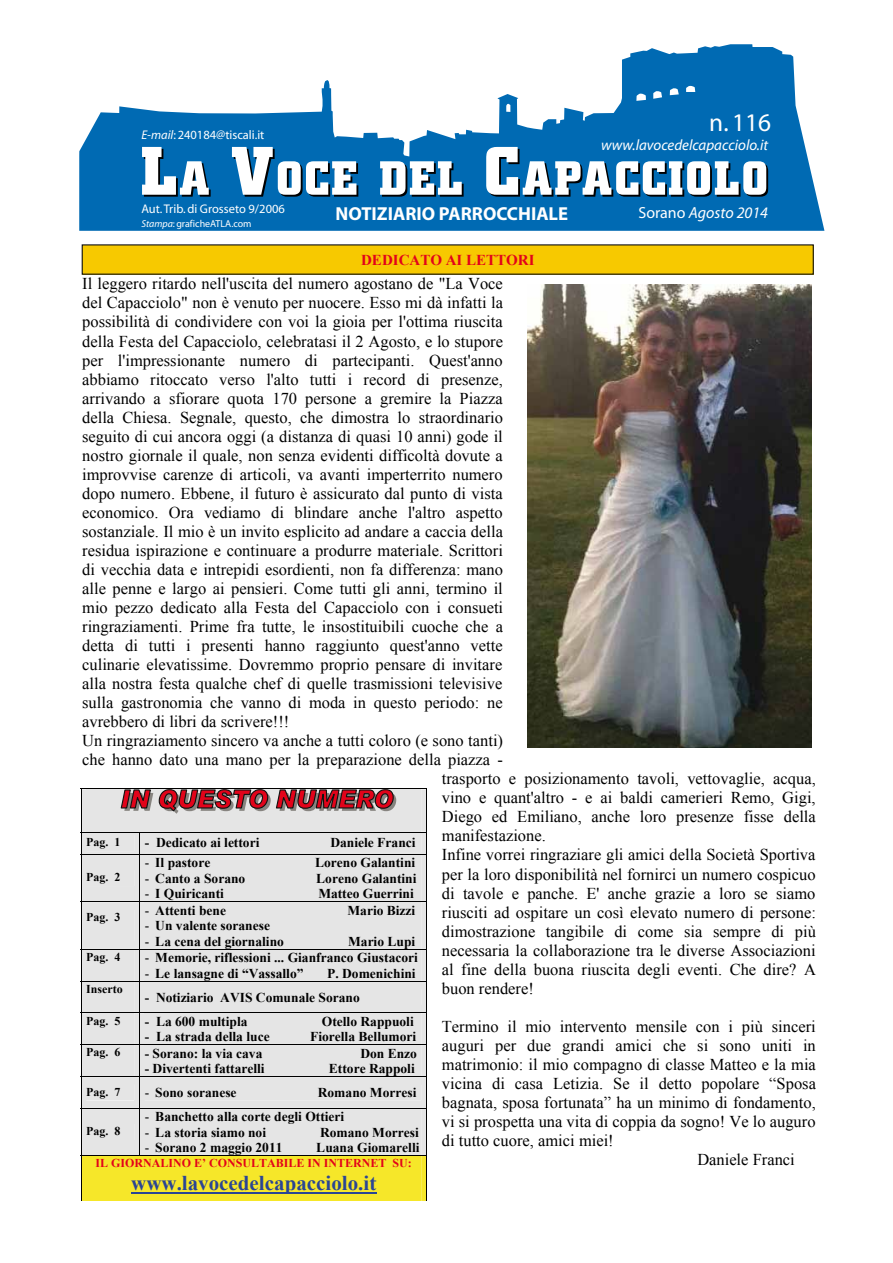
<style>
.page{position:relative;width:893px;height:1263px;background:#fff}
.page>*{position:absolute;margin:0;border:0;box-sizing:border-box;transform-origin:0 0}
.t1{font:25.5px "Myriad";color:#fff}
.t2{font:700 21px "Times New Roman";color:#2a4594}
.t3{font:700 18.9px "Myriad";color:#fff}
.t4{font:16.5px "Times New Roman";color:#000}
.t5{font:italic 16.05px "Myriad";color:#fff}
.t6{font:italic 15.15px "Times New Roman";color:#fff}
.t7{font:700 15.15px "Times New Roman";color:#e2031a}
.t8{font:italic 15px "Myriad";color:#fff}
.t9{font:700 13.5px "Times New Roman";color:#000}
.t10{font:12.6px "Myriad";color:#fff}
.t11{font:700 12px "Times New Roman";color:#000}
.t12{font:700 12px "Times New Roman";color:#e2031a}
.t13{font:10.05px "Myriad";color:#fff}
.s1{font-style:italic}
.s2{font-style:normal}
.s3{font-weight:400}
</style>
<div class="page">
<svg style="left:79px;top:44px;width:745px;height:187px;fill:#006ab3"></svg>
<svg style="left:142px;top:147px;width:69px;height:50px"></svg>
<svg style="left:232px;top:147px;width:126px;height:50px"></svg>
<svg style="left:380px;top:161px;width:84px;height:36px"></svg>
<svg style="left:486px;top:147px;width:282px;height:50px"></svg>
<div style="left:82px;top:245px;width:731px;height:29px;background:#f7c900"></div>
<img style="left:527px;top:284px;width:284px;height:464px">
<svg style="left:81px;top:788px;width:346px;height:413px;background:#d9d6d5"></svg>
<div style="left:86px;top:1156px;width:335px;height:14px;background:#f6e729"></div>
<div style="left:86px;top:1170px;width:335px;height:24px;background:#f6e729"></div>
<hr style="left:131px;top:1192px;width:245px;height:2px;background:#2a4594">
<div style="left:86px;top:1194px;width:335px;height:7px;background:#f6e729"></div>
<hr style="left:81px;top:1155px;width:346px;height:1px;background:#000">
<hr style="left:81px;top:1156px;width:1px;height:45px;background:#000">
<hr style="left:426px;top:1156px;width:1px;height:45px;background:#000">
<p class="t10" style="left:141px;top:128px;width:125px"><span class="s1">E-mail</span>: 240184@tiscali.it</p>
<p class="t10" style="left:141px;top:202px;width:145px">Aut. Trib. di Grosseto 9/2006</p>
<p class="t13" style="left:141px;top:219px;width:112px"><span class="s1">Stampa</span>: graficheATLA.com</p>
<p class="t3" style="left:336px;top:204px;width:234px">NOTIZIARIO PARROCCHIALE</p>
<p class="t7" style="left:361px;top:249px;width:175px">DEDICATO AI LETTORI</p>
<h1 class="t1" style="left:709px;top:110px;width:63px">n. 116</h1>
<p class="t6" style="left:608px;top:130px;width:171px">www.lavocedelcapacciolo.it</p>
<p class="t8" style="left:601px;top:138px;width:168px">www.lavocedelcapacciolo.it</p>
<p class="t5" style="left:638px;top:204px;width:131px"><span class="s2">Sorano</span> Agosto 2014</p>
<p class="t4" style="left:82px;top:273px;width:422px">Il leggero ritardo nell'uscita del numero agostano de "La Voce</p>
<p class="t4" style="left:82px;top:292px;width:422px">del Capacciolo" non è venuto per nuocere. Esso mi dà infatti la</p>
<p class="t4" style="left:82px;top:311px;width:422px">possibilità di condividere con voi la gioia per l'ottima riuscita</p>
<p class="t4" style="left:82px;top:330px;width:422px">della Festa del Capacciolo, celebratasi il 2 Agosto, e lo stupore</p>
<p class="t4" style="left:82px;top:349px;width:422px">per l'impressionante numero di partecipanti. Quest'anno</p>
<p class="t4" style="left:82px;top:368px;width:422px">abbiamo ritoccato verso l'alto tutti i record di presenze,</p>
<p class="t4" style="left:82px;top:387px;width:422px">arrivando a sfiorare quota 170 persone a gremire la Piazza</p>
<p class="t4" style="left:82px;top:406px;width:422px">della Chiesa. Segnale, questo, che dimostra lo straordinario</p>
<p class="t4" style="left:82px;top:425px;width:422px">seguito di cui ancora oggi (a distanza di quasi 10 anni) gode il</p>
<p class="t4" style="left:82px;top:444px;width:422px">nostro giornale il quale, non senza evidenti difficoltà dovute a</p>
<p class="t4" style="left:82px;top:463px;width:422px">improvvise carenze di articoli, va avanti imperterrito numero</p>
<p class="t4" style="left:82px;top:482px;width:422px">dopo numero. Ebbene, il futuro è assicurato dal punto di vista</p>
<p class="t4" style="left:82px;top:501px;width:422px">economico. Ora vediamo di blindare anche l'altro aspetto</p>
<p class="t4" style="left:82px;top:520px;width:422px">sostanziale. Il mio è un invito esplicito ad andare a caccia della</p>
<p class="t4" style="left:82px;top:539px;width:422px">residua ispirazione e continuare a produrre materiale. Scrittori</p>
<p class="t4" style="left:82px;top:558px;width:422px">di vecchia data e intrepidi esordienti, non fa differenza: mano</p>
<p class="t4" style="left:82px;top:577px;width:422px">alle penne e largo ai pensieri. Come tutti gli anni, termino il</p>
<p class="t4" style="left:82px;top:596px;width:422px">mio pezzo dedicato alla Festa del Capacciolo con i consueti</p>
<p class="t4" style="left:82px;top:615px;width:422px">ringraziamenti. Prime fra tutte, le insostituibili cuoche che a</p>
<p class="t4" style="left:82px;top:634px;width:422px">detta di tutti i presenti hanno raggiunto quest'anno vette</p>
<p class="t4" style="left:82px;top:653px;width:422px">culinarie elevatissime. Dovremmo proprio pensare di invitare</p>
<p class="t4" style="left:82px;top:672px;width:422px">alla nostra festa qualche chef di quelle trasmissioni televisive</p>
<p class="t4" style="left:82px;top:692px;width:422px">sulla gastronomia che vanno di moda in questo periodo: ne</p>
<p class="t4" style="left:82px;top:711px;width:209px">avrebbero di libri da scrivere!!!</p>
<p class="t4" style="left:82px;top:730px;width:422px">Un ringraziamento sincero va anche a tutti coloro (e sono tanti)</p>
<p class="t4" style="left:82px;top:749px;width:422px">che hanno dato una mano per la preparazione della piazza -</p>
<p class="t4" style="left:442px;top:768px;width:375px">trasporto e posizionamento tavoli, vettovaglie, acqua,</p>
<p class="t4" style="left:442px;top:787px;width:375px">vino e quant'altro - e ai baldi camerieri Remo, Gigi,</p>
<p class="t4" style="left:442px;top:806px;width:375px">Diego ed Emiliano, anche loro presenze fisse della</p>
<p class="t4" style="left:442px;top:825px;width:106px">manifestazione.</p>
<p class="t4" style="left:442px;top:844px;width:375px">Infine vorrei ringraziare gli amici della Società Sportiva</p>
<p class="t4" style="left:442px;top:863px;width:375px">per la loro disponibilità nel fornirci un numero cospicuo</p>
<p class="t4" style="left:442px;top:882px;width:375px">di tavole e panche. E' anche grazie a loro se siamo</p>
<p class="t4" style="left:442px;top:901px;width:376px">riusciti ad ospitare un così elevato numero di persone:</p>
<p class="t4" style="left:442px;top:920px;width:376px">dimostrazione tangibile di come sia sempre di più</p>
<p class="t4" style="left:442px;top:939px;width:375px">necessaria la collaborazione tra le diverse Associazioni</p>
<p class="t4" style="left:442px;top:958px;width:376px">al fine della buona riuscita degli eventi. Che dire? A</p>
<p class="t4" style="left:442px;top:977px;width:94px">buon rendere!</p>
<p class="t4" style="left:442px;top:1015px;width:375px">Termino il mio intervento mensile con i più sinceri</p>
<p class="t4" style="left:442px;top:1034px;width:375px">auguri per due grandi amici che si sono uniti in</p>
<p class="t4" style="left:442px;top:1053px;width:376px">matrimonio: il mio compagno di classe Matteo e la mia</p>
<p class="t4" style="left:442px;top:1072px;width:376px">vicina di casa Letizia. Se il detto popolare “Sposa</p>
<p class="t4" style="left:442px;top:1091px;width:375px">bagnata, sposa fortunata” ha un minimo di fondamento,</p>
<p class="t4" style="left:442px;top:1110px;width:375px">vi si prospetta una vita di coppia da sogno! Ve lo auguro</p>
<p class="t4" style="left:442px;top:1129px;width:173px">di tutto cuore, amici miei!</p>
<p class="t4" style="left:697px;top:1148px;width:99px">Daniele Franci</p>
<p class="t11" style="left:86px;top:834px;width:36px">Pag. 1</p>
<p class="t9" style="left:145px;top:833px;width:116px">- Dedicato ai lettori</p>
<p class="t9" style="left:330px;top:833px;width:87px">Daniele Franci</p>
<p class="t11" style="left:86px;top:869px;width:36px">Pag. 2</p>
<p class="t9" style="left:145px;top:853px;width:67px"><span class="s3">-</span> Il pastore</p>
<p class="t9" style="left:315px;top:853px;width:102px">Loreno Galantini</p>
<p class="t9" style="left:145px;top:869px;width:102px"><span class="s3">-</span> Canto a Sorano</p>
<p class="t9" style="left:316px;top:869px;width:102px">Loreno Galantini</p>
<p class="t9" style="left:145px;top:884px;width:81px"><span class="s3">-</span> I Quiricanti</p>
<p class="t9" style="left:318px;top:884px;width:97px">Matteo Guerrini</p>
<p class="t9" style="left:145px;top:901px;width:83px"><span class="s3">-</span> Attenti bene</p>
<p class="t9" style="left:347px;top:901px;width:69px">Mario Bizzi</p>
<p class="t9" style="left:145px;top:916px;width:127px"><span class="s3">-</span> Un valente soranese</p>
<p class="t9" style="left:145px;top:932px;width:141px"><span class="s3">-</span> La cena del giornalino</p>
<p class="t9" style="left:348px;top:932px;width:69px">Mario Lupi</p>
<p class="t11" style="left:86px;top:909px;width:36px">Pag. 3</p>
<p class="t11" style="left:86px;top:948px;width:36px">Pag. 4</p>
<p class="t9" style="left:145px;top:948px;width:275px"><span class="s3">-</span> Memorie, riflessioni ... Gianfranco Giustacori</p>
<p class="t9" style="left:145px;top:964px;width:160px"><span class="s3">-</span> Le lansagne di “Vassallo”</p>
<p class="t9" style="left:327px;top:964px;width:90px">P. Domenichini</p>
<p class="t11" style="left:86px;top:980px;width:38px">Inserto</p>
<p class="t9" style="left:145px;top:988px;width:217px">- Notiziario AVIS Comunale Sorano</p>
<p class="t11" style="left:86px;top:1012px;width:36px">Pag. 5</p>
<p class="t9" style="left:145px;top:1012px;width:104px">- La 600 multipla</p>
<p class="t9" style="left:322px;top:1012px;width:93px">Otello Rappuoli</p>
<p class="t9" style="left:145px;top:1027px;width:127px">- La strada della luce</p>
<p class="t9" style="left:310px;top:1027px;width:108px">Fiorella Bellumori</p>
<p class="t11" style="left:86px;top:1044px;width:36px">Pag. 6</p>
<p class="t9" style="left:145px;top:1044px;width:119px">- Sorano: la via cava</p>
<p class="t9" style="left:360px;top:1044px;width:58px">Don Enzo</p>
<p class="t9" style="left:145px;top:1059px;width:122px">- Divertenti fattarelli</p>
<p class="t9" style="left:329px;top:1059px;width:87px">Ettore Rappoli</p>
<p class="t11" style="left:86px;top:1083px;width:36px">Pag. 7</p>
<p class="t9" style="left:145px;top:1083px;width:93px"><span class="s3">-</span> Sono soranese</p>
<p class="t9" style="left:318px;top:1083px;width:100px">Romano Morresi</p>
<p class="t11" style="left:86px;top:1123px;width:36px">Pag. 8</p>
<p class="t9" style="left:145px;top:1107px;width:201px"><span class="s3">-</span> Banchetto alla corte degli Ottieri</p>
<p class="t9" style="left:145px;top:1123px;width:123px"><span class="s3">-</span> La storia siamo noi</p>
<p class="t9" style="left:320px;top:1123px;width:100px">Romano Morresi</p>
<p class="t9" style="left:145px;top:1138px;width:139px"><span class="s3">-</span> Sorano 2 maggio 2011</p>
<p class="t9" style="left:316px;top:1138px;width:105px">Luana Giomarelli</p>
<p class="t12" style="left:96px;top:1155px;width:318px">IL GIORNALINO E’ CONSULTABILE IN INTERNET SU:</p>
<p class="t2" style="left:131px;top:1168px;width:247px">www.lavocedelcapacciolo.it</p>
</div>
